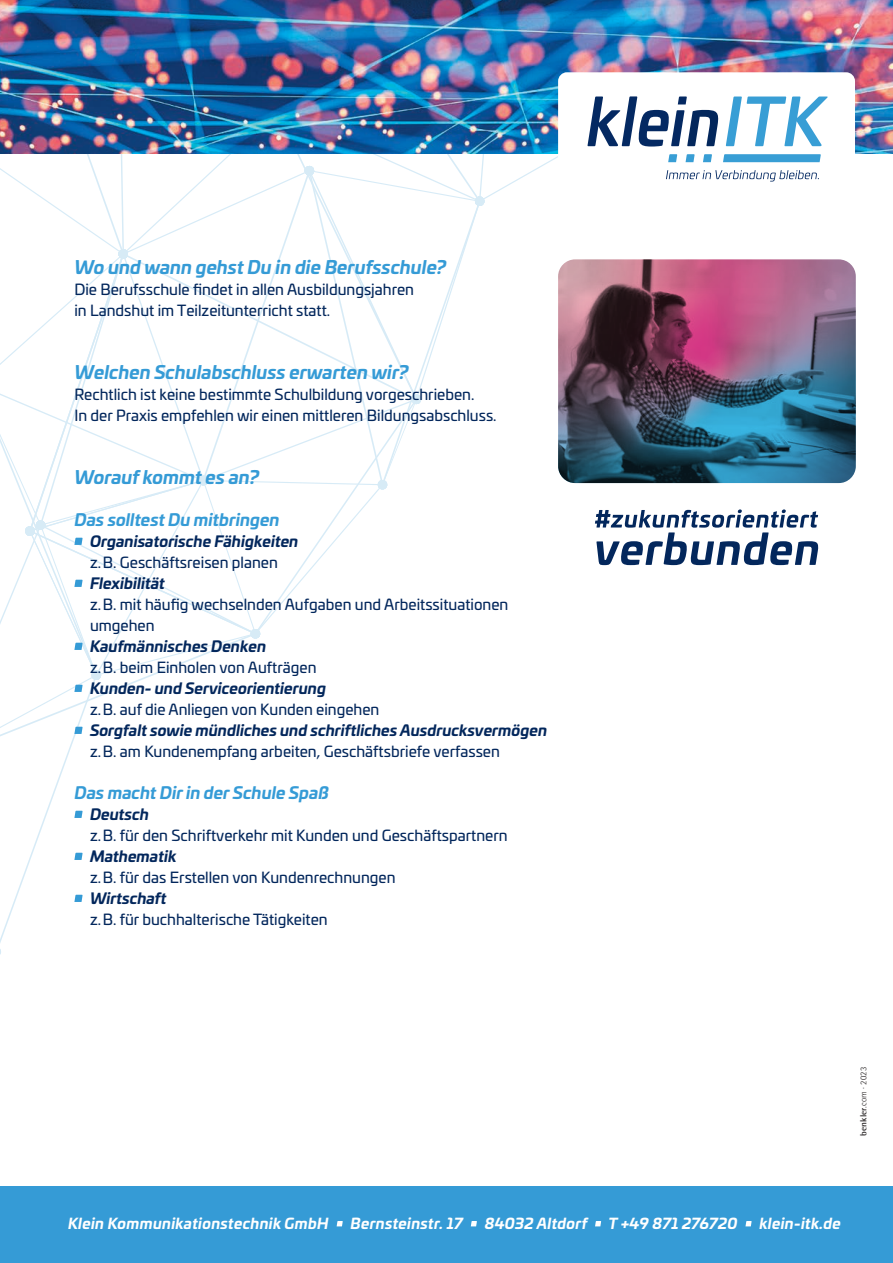
<style>
.page{position:relative;width:893px;height:1263px;background:#fff}
.page>*{position:absolute;margin:0;border:0;box-sizing:border-box;transform-origin:0 0}
.t1{font:italic 700 18px "Univia Pro";color:#359bd6}
.t2{font:italic 700 16.5px "Univia Pro";color:#359bd6}
.t3{font:15px/21px "Univia Pro";color:#03275c}
.t4{font:italic 700 15px "Univia Pro";color:#03275c}
.t5{font:italic 700 14.7px "Univia Pro";letter-spacing:.02em;color:#fff}
.t6{font:300 9px "Rotis Semi Sans Pro";letter-spacing:.02em;color:#231f20}
.s1{font-weight:700}
</style>
<div class="page">
<div style="left:0;top:1186px;width:893px;height:77px;background:#359bd6"></div>
<svg style="left:337px;top:1221px;width:6px;height:5px"></svg>
<svg style="left:471px;top:1221px;width:6px;height:5px"></svg>
<svg style="left:595px;top:1221px;width:6px;height:5px"></svg>
<svg style="left:745px;top:1221px;width:7px;height:5px"></svg>
<img style="left:0;top:0;width:893px;height:153px">
<div style="left:558px;top:72px;width:297px;height:122px;background:#fff;border-radius:9px"></div>
<svg style="left:587px;top:96px;width:132px;height:51px"></svg>
<svg style="left:668px;top:154px;width:9px;height:8px"></svg>
<svg style="left:703px;top:154px;width:9px;height:8px"></svg>
<svg style="left:686px;top:154px;width:9px;height:8px"></svg>
<svg style="left:723px;top:154px;width:98px;height:8px"></svg>
<svg style="left:726px;top:97px;width:102px;height:49px"></svg>
<svg style="left:666px;top:170px;width:153px;height:12px"></svg>
<svg style="left:0;top:153px;width:559px;height:802px"></svg>
<img style="left:558px;top:259px;width:298px;height:224px">
<svg style="left:595px;top:509px;width:224px;height:56px"></svg>
<p class="t1" style="left:74px;top:253px;width:373px">Wo und wann gehst Du in die Berufsschule?</p>
<p class="t3" style="left:74px;top:278px;width:341px">Die Berufsschule findet in allen Ausbildungsjahren in Landshut im Teilzeitunterricht statt.</p>
<p class="t1" style="left:74px;top:358px;width:336px">Welchen Schulabschluss erwarten wir?</p>
<p class="t3" style="left:74px;top:383px;width:424px">Rechtlich ist keine bestimmte Schulbildung vorgeschrieben.<br>In der Praxis empfehlen wir einen mittleren Bildungsabschluss.</p>
<p class="t1" style="left:74px;top:463px;width:186px">Worauf kommt es an?</p>
<p class="t2" style="left:74px;top:506px;width:207px">Das solltest Du mitbringen</p>
<p class="t4" style="left:90px;top:529px;width:210px">Organisatorische Fähigkeiten</p>
<p class="t3" style="left:90px;top:551px;width:189px">z.B. Geschäftsreisen planen</p>
<p class="t4" style="left:90px;top:571px;width:76px">Flexibilität</p>
<p class="t3" style="left:90px;top:593px;width:420px">z.B. mit häufig wechselnden Aufgaben und Arbeitssituationen umgehen</p>
<p class="t4" style="left:90px;top:634px;width:178px">Kaufmännisches Denken</p>
<p class="t3" style="left:90px;top:656px;width:228px">z.B. beim Einholen von Aufträgen</p>
<p class="t4" style="left:90px;top:676px;width:238px">Kunden- und Serviceorientierung</p>
<p class="t3" style="left:90px;top:698px;width:291px">z.B. auf die Anliegen von Kunden eingehen</p>
<p class="t4" style="left:90px;top:718px;width:459px">Sorgfalt sowie mündliches und schriftliches Ausdrucksvermögen</p>
<p class="t3" style="left:90px;top:740px;width:411px">z.B. am Kundenempfang arbeiten, Geschäftsbriefe verfassen</p>
<p class="t2" style="left:74px;top:779px;width:256px">Das macht Dir in der Schule Spaß</p>
<p class="t4" style="left:90px;top:802px;width:60px">Deutsch</p>
<p class="t3" style="left:90px;top:824px;width:419px">z.B. für den Schriftverkehr mit Kunden und Geschäftspartnern</p>
<p class="t4" style="left:90px;top:844px;width:88px">Mathematik</p>
<p class="t3" style="left:90px;top:866px;width:307px">z.B. für das Erstellen von Kundenrechnungen</p>
<p class="t4" style="left:90px;top:886px;width:78px">Wirtschaft</p>
<p class="t3" style="left:90px;top:908px;width:239px">z.B. für buchhalterische Tätigkeiten</p>
<p class="t6" style="left:858px;top:1136px;width:71px;rotate:-90deg"><span class="s1">benkler</span>.com · 2023</p>
<p class="t5" style="left:68px;top:1212px;width:262px">Klein Kommunikationstechnik GmbH</p>
<p class="t5" style="left:351px;top:1212px;width:114px">Bernsteinstr. 17</p>
<p class="t5" style="left:485px;top:1212px;width:104px">84032 Altdorf</p>
<p class="t5" style="left:609px;top:1212px;width:130px">T +49 871 276720</p>
<p class="t5" style="left:759px;top:1212px;width:83px">klein-itk.de</p>
</div>
